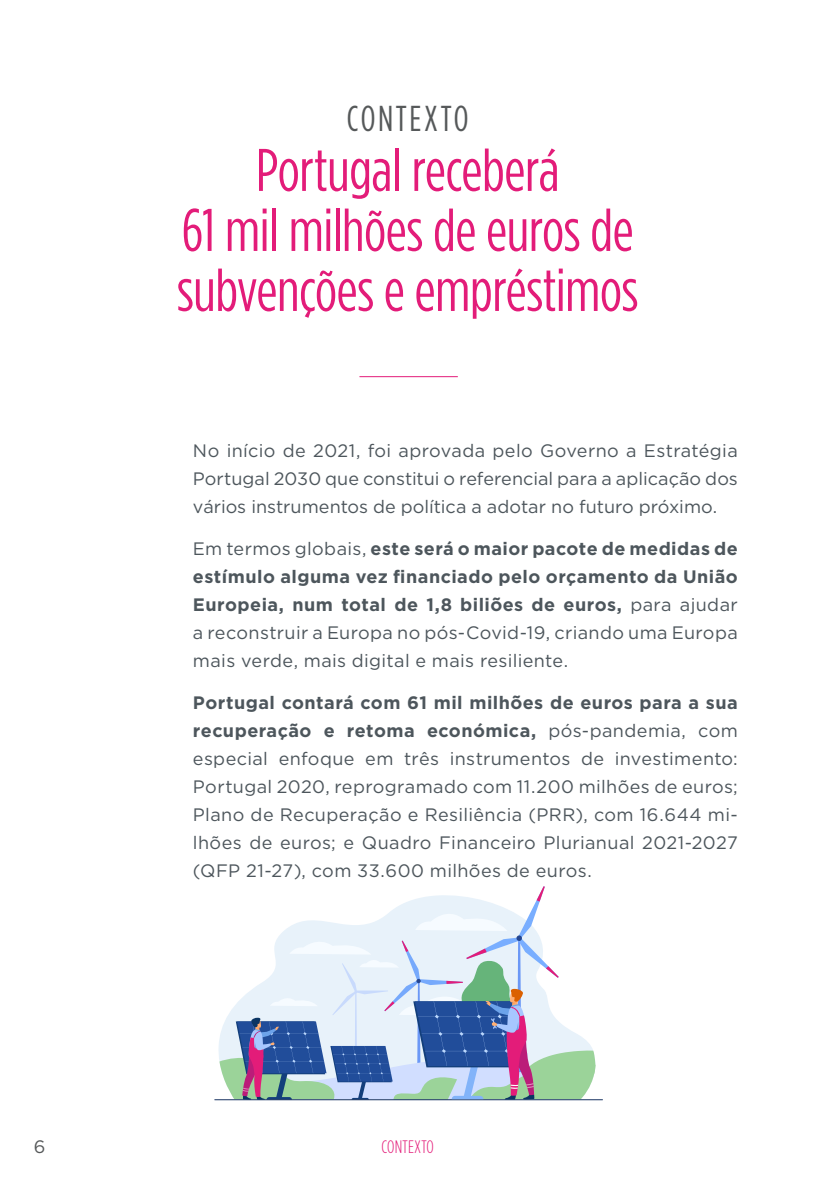
<style>
.page{position:relative;width:840px;height:1191px;background:#fff}
.page>*{position:absolute;margin:0;border:0;box-sizing:border-box;transform-origin:0 0}
.t1{font:60px/60px "Gotham Condensed";letter-spacing:-.01em;color:#e31c79;text-align:center}
.t2{font:36px "Gotham Condensed";letter-spacing:.075em;color:#56595a}
.t3{font:18px/28px "Gotham";letter-spacing:.01em;color:#4d565c;text-align:justify}
.t4{font:700 18px/28px "Gotham";letter-spacing:.025em;color:#4d565c;text-align:justify}
.t5{font:300 18px "Gotham Condensed";letter-spacing:.015em;color:#e31c79}
.t6{font:18px "Gotham";color:#56595a}
.s1{font-weight:400}
.s2{font-weight:700}
</style>
<div class="page">
<hr style="left:214px;top:1099px;width:388px;height:1px;background:#1e3865">
<svg style="left:219px;top:886px;width:376px;height:214px"></svg>
<hr style="left:359px;top:376px;width:98px;height:1px;background:#e31c79">
<h2 class="t2" style="left:346px;top:98px;width:123px">CONTEXTO</h2>
<h1 class="t1" style="left:177px;top:139px;width:462px">Portugal receberá<br>61 mil milhões de euros de subvenções e empréstimos</h1>
<p class="t3" style="left:193px;top:436px;width:546px">No início de 2021, foi aprovada pelo Governo a Estratégia Portugal 2030 que constitui o referencial para a aplicação dos vários instrumentos de política a adotar no futuro próximo.</p>
<p class="t4" style="left:193px;top:534px;width:546px"><span class="s1">Em termos globais,</span> este será o maior pacote de medidas de estímulo alguma vez financiado pelo orçamento da União Europeia, num total de 1,8 biliões de euros, <span class="s1">para ajudar a reconstruir a Europa no pós-Covid-19, criando uma Europa mais verde, mais digital e mais resiliente.</span></p>
<p class="t3" style="left:193px;top:688px;width:546px"><span class="s2">Portugal contará com 61 mil milhões de euros para a sua recuperação e retoma económica,</span> pós-pandemia, com especial enfoque em três instrumentos de investimento:<br>Portugal 2020, reprogramado com 11.200 milhões de euros; Plano de Recuperação e Resiliência (PRR), com 16.644 mi&shy;lhões de euros; e Quadro Financeiro Plurianual 2021-2027 (QFP 21-27), com 33.600 milhões de euros.</p>
<p class="t6" style="left:34px;top:1135px;width:13px">6</p>
<p class="t5" style="left:381px;top:1136px;width:54px">CONTEXTO</p>
</div>
